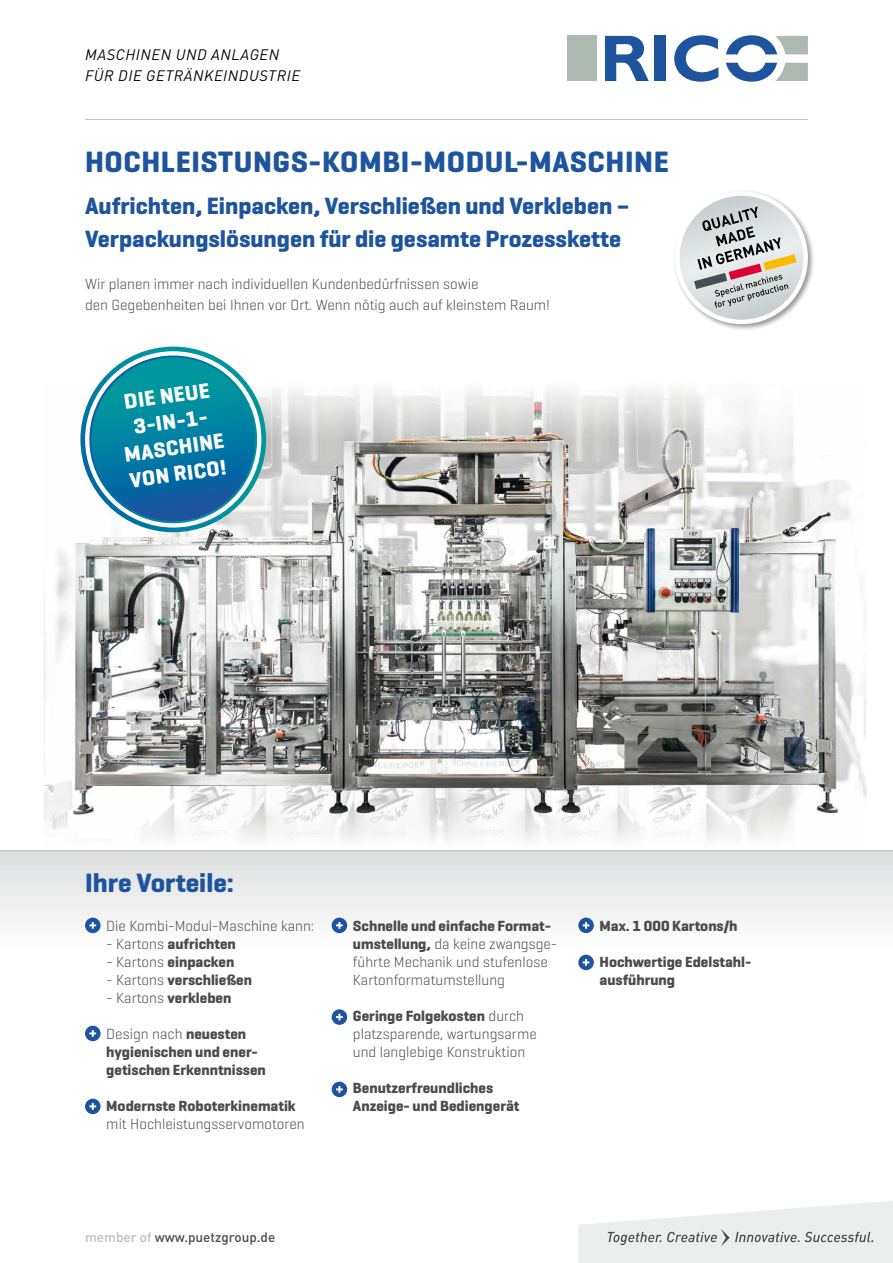
<style>
.page{position:relative;width:893px;height:1263px;background:#fff}
.page>*{position:absolute;margin:0;border:0;box-sizing:border-box;transform-origin:0 0}
.t1{font:700 30px "Geogrotesque";letter-spacing:.02em;color:#1e549e}
.t2{font:700 27px "Geogrotesque";color:#1e549e}
.t3{font:700 24px/33px "Geogrotesque";color:#1e549e}
.t4{font:700 21.6px/26.2px "Geogrotesque";color:#fff;text-align:center}
.t5{font:300 15px/18px "Geogrotesque";color:#4b4b4d}
.t6{font:700 15px/18px "Geogrotesque";color:#4b4b4d}
.t7{font:italic 15px/21px "DIN Pro";letter-spacing:.04em;color:#000}
.t8{font:500 13.5px "DIN Pro";color:#4b4b4d}
.s1{font-weight:300}
.s2{font-weight:700}
.s3{color:#bbbdbe}
</style>
<div class="page">
<svg style="left:578px;top:1201px;width:315px;height:62px"></svg>
<hr style="left:85px;top:119px;width:723px;height:1px;background:#bbbdbe">
<div style="left:567px;top:36px;width:30px;height:45px;background:#aebab1"></div>
<svg style="left:605px;top:36px;width:44px;height:45px"></svg>
<div style="left:654px;top:36px;width:12px;height:45px;background:#1e549e"></div>
<svg style="left:674px;top:35px;width:44px;height:47px"></svg>
<svg style="left:726px;top:35px;width:82px;height:19px"></svg>
<svg style="left:726px;top:63px;width:82px;height:19px"></svg>
<img style="left:43px;top:442px;width:824px;height:345px">
<svg style="left:44px;top:787px;width:823px;height:54px"></svg>
<svg style="left:86px;top:378px;width:707px;height:64px"></svg>
<svg style="left:83px;top:349px;width:181px;height:181px"></svg>
<div style="left:80px;top:347px;width:186px;height:185px;border:5px solid #fff;border-radius:50%"></div>
<svg style="left:90px;top:356px;width:166px;height:166px;background:#037ca1"></svg>
<div style="left:0;top:850px;width:893px;height:128px;background:linear-gradient(to bottom,#dedfdf,#fff)"></div>
<hr style="left:0;top:850px;width:893px;height:1px;background:#bbbdbe">
<div style="left:85px;top:918px;width:16px;height:15px;background:#1e549e;border-radius:50%"></div>
<svg style="left:89px;top:922px;width:7px;height:7px"></svg>
<div style="left:332px;top:918px;width:15px;height:15px;background:#1e549e;border-radius:50%"></div>
<svg style="left:336px;top:922px;width:7px;height:7px"></svg>
<div style="left:578px;top:918px;width:16px;height:15px;background:#1e549e;border-radius:50%"></div>
<svg style="left:583px;top:922px;width:6px;height:7px"></svg>
<div style="left:578px;top:955px;width:16px;height:15px;background:#1e549e;border-radius:50%"></div>
<svg style="left:583px;top:959px;width:6px;height:7px"></svg>
<svg style="left:332px;top:1009px;width:15px;height:16px"></svg>
<svg style="left:336px;top:1014px;width:7px;height:6px"></svg>
<div style="left:332px;top:1081px;width:15px;height:16px;background:#1e549e;border-radius:50%"></div>
<svg style="left:336px;top:1086px;width:7px;height:7px"></svg>
<div style="left:85px;top:1099px;width:16px;height:15px;background:#1e549e;border-radius:50%"></div>
<svg style="left:89px;top:1103px;width:7px;height:7px"></svg>
<div style="left:85px;top:1026px;width:16px;height:15px;background:#1e549e;border-radius:50%"></div>
<svg style="left:89px;top:1030px;width:7px;height:7px"></svg>
<div style="left:673px;top:190px;width:142px;height:142px;background:#000;opacity:.4"></div>
<div style="left:675px;top:191px;width:133px;height:133px;background:#fff;border-radius:50%"></div>
<img style="left:680px;top:196px;width:123px;height:124px;border-radius:62px">
<svg style="left:694px;top:206px;width:102px;height:102px;background:#bfbcb9"></svg>
<p class="t7" style="left:85px;top:44px;width:216px">MASCHINEN UND ANLAGEN<br>FÜR DIE GETRÄNKEINDUSTRIE</p>
<h1 class="t1" style="left:85px;top:143px;width:585px">HOCHLEISTUNGS-KOMBI-MODUL-MASCHINE</h1>
<h3 class="t3" style="left:85px;top:189px;width:546px">Aufrichten, Einpacken, Verschließen und Verkleben –<br>Verpackungslösungen für die gesamte Prozesskette</h3>
<p class="t5" style="left:85px;top:273px;width:466px;line-height:21px">Wir planen immer nach individuellen Kundenbedürfnissen sowie<br>den Gegebenheiten bei Ihnen vor Ort. Wenn nötig auch auf kleinstem Raum!</p>
<h3 class="t4" style="left:115px;top:390px;width:102px;rotate:-8deg">DIE NEUE<br>3-IN-1-<br>MASCHINE<br>VON RICO!</h3>
<h2 class="t2" style="left:85px;top:866px;width:150px">Ihre Vorteile:</h2>
<p class="t5" style="left:106px;top:916px;width:209px">Die Kombi-Modul-Maschine kann:</p>
<p class="t6" style="left:106px;top:935px;width:131px"><span class="s1">- Kartons</span> aufrichten</p>
<p class="t6" style="left:106px;top:953px;width:130px"><span class="s1">- Kartons</span> einpacken</p>
<p class="t6" style="left:106px;top:971px;width:147px"><span class="s1">- Kartons</span> verschließen</p>
<p class="t6" style="left:106px;top:989px;width:127px"><span class="s1">- Kartons</span> verkleben</p>
<p class="t6" style="left:106px;top:1025px;width:161px"><span class="s1">Design nach</span> neuesten hygienischen und ener&shy;getischen Erkenntnissen</p>
<p class="t6" style="left:106px;top:1097px;width:191px">Modernste Roboterkinematik</p>
<p class="t5" style="left:106px;top:1114px;width:200px">mit Hochleistungsservomotoren</p>
<p class="t5" style="left:353px;top:916px;width:206px"><span class="s2">Schnelle und einfache Format&shy;umstellung,</span> da keine zwangsge&shy;führte Mechanik und stufenlose<br>Kartonformatumstellung</p>
<p class="t5" style="left:353px;top:1006px;width:185px"><span class="s2">Geringe Folgekosten</span> durch platzsparende, wartungsarme und langlebige Konstruktion</p>
<p class="t6" style="left:353px;top:1079px;width:168px">Benutzerfreundliches<br>Anzeige- und Bediengerät</p>
<p class="t8" style="left:85px;top:1228px;width:192px"><span class="s3">member of</span> www.puetzgroup.de</p>
<p class="t6" style="left:600px;top:917px;width:139px">Max. 1 000 Kartons/h</p>
<p class="t6" style="left:600px;top:953px;width:153px">Hochwertige Edelstahl&shy;ausführung</p>
</div>
